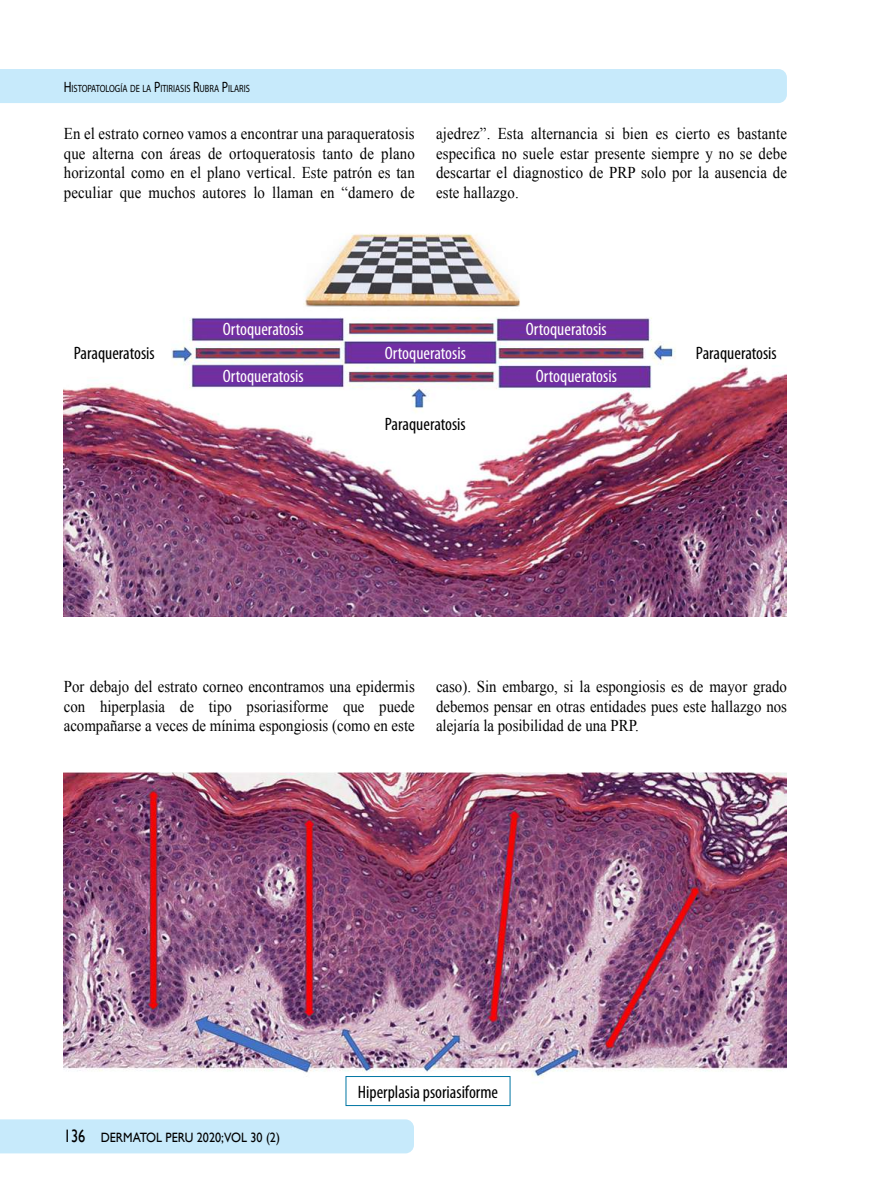
<style>
.page{position:relative;width:872px;height:1191px;background:#fff}
.page>*{position:absolute;margin:0;border:0;box-sizing:border-box;transform-origin:0 0}
.t1{font:condensed 18px "Myriad Pro";color:#fff}
.t2{font:condensed 18px "Myriad Pro";color:#000}
.t3{font:16.5px/19.5px "Times New Roman";letter-spacing:.005em;color:#000;text-align:justify;scale:.9 1}
.t4{font:13.5px "Gill Sans";color:#000;scale:.9 1}
.t5{font:10.5px "Myriad Pro";color:#000;scale:.8 1}
.s1{font-size:15px}
.s2{font-size:18px}
</style>
<div class="page">
<div style="left:0;top:69px;width:787px;height:34px;background:#c7eafb"></div>
<div style="left:0;top:1119px;width:414px;height:34px;background:#c7eafb"></div>
<img style="left:64px;top:772px;width:723px;height:334px">
<img style="left:64px;top:233px;width:723px;height:384px">
<div style="left:345px;top:1076px;width:165px;height:30px;border:1px solid #0076a3"></div>
<p class="t5" style="left:64px;top:82px;width:234px"><span class="s1">H</span>ISTOPATOLOGÍA DE LA <span class="s1">P</span>ITIRIASIS <span class="s1">R</span>UBRA <span class="s1">P</span>ILARIS</p>
<p class="t3" style="left:64px;top:123px;width:391px">En el estrato corneo vamos a encontrar una paraqueratosis que alterna con áreas de ortoqueratosis tanto de plano horizontal como en el plano vertical. Este patrón es tan peculiar que muchos autores lo llaman en “damero de</p>
<p class="t3" style="left:436px;top:123px;width:391px">ajedrez”. Esta alternancia si bien es cierto es bastante especifica no suele estar presente siempre y no se debe descartar el diagnostico de PRP solo por la ausencia de este hallazgo.</p>
<p class="t1" style="left:223px;top:318px;width:83px">Ortoqueratosis</p>
<p class="t1" style="left:526px;top:318px;width:83px">Ortoqueratosis</p>
<p class="t1" style="left:385px;top:342px;width:83px">Ortoqueratosis</p>
<p class="t1" style="left:223px;top:365px;width:83px">Ortoqueratosis</p>
<p class="t1" style="left:536px;top:365px;width:83px">Ortoqueratosis</p>
<p class="t2" style="left:74px;top:342px;width:82px">Paraqueratosis</p>
<p class="t2" style="left:696px;top:342px;width:82px">Paraqueratosis</p>
<p class="t2" style="left:385px;top:413px;width:82px">Paraqueratosis</p>
<p class="t3" style="left:64px;top:676px;width:391px">Por debajo del estrato corneo encontramos una epidermis con hiperplasia de tipo psoriasiforme que puede acompañarse a veces de mínima espongiosis (como en este</p>
<p class="t3" style="left:436px;top:676px;width:391px">caso). Sin embargo, si la espongiosis es de mayor grado debemos pensar en otras entidades pues este hallazgo nos alejaría la posibilidad de una PRP.</p>
<p class="t4" style="left:64px;top:1129px;width:242px"><span class="s2">136</span> DERMATOL PERU 2020;VOL 30 (2)</p>
<p class="t2" style="left:358px;top:1081px;width:142px">Hiperplasia psoriasiforme</p>
</div>
